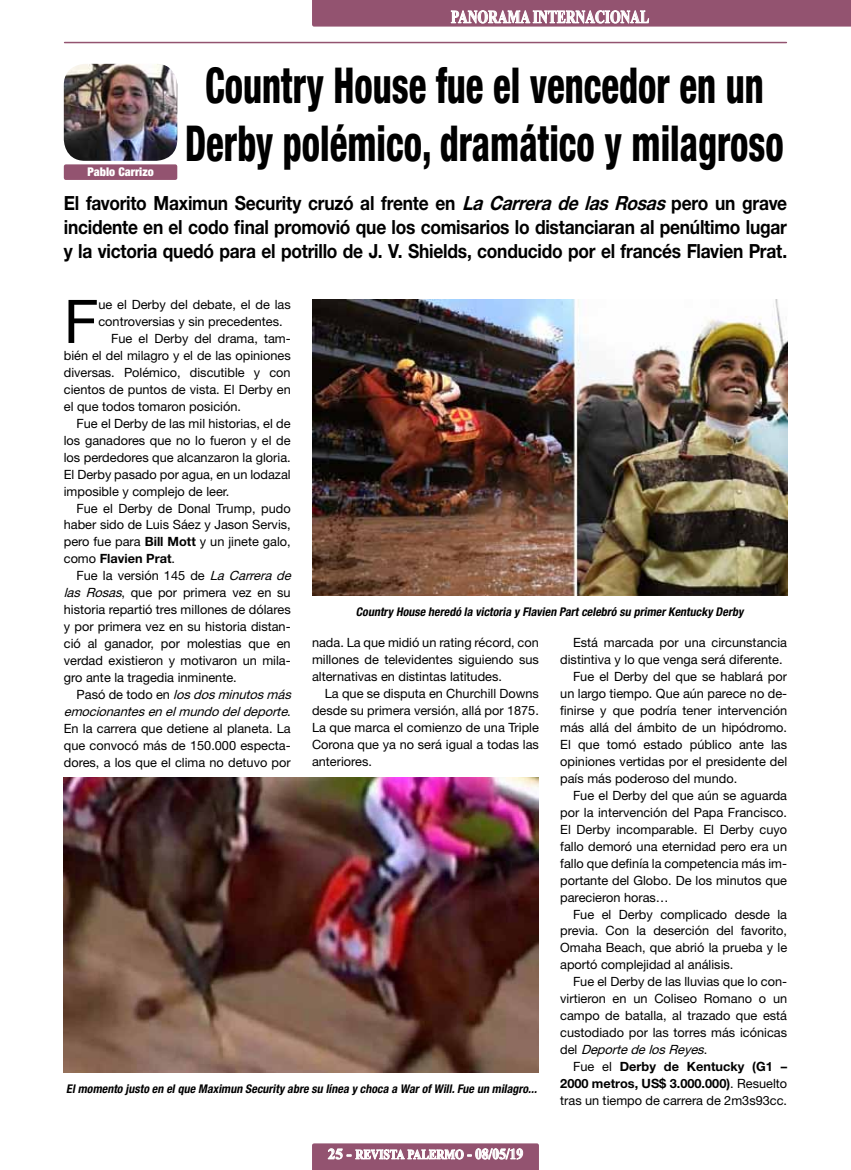
<style>
.page{position:relative;width:851px;height:1170px;background:#fff}
.page>*{position:absolute;margin:0;border:0;box-sizing:border-box;transform-origin:0 0}
.t1{font:60.3px "Helvetica Neue LT Std";color:#000}
.t2{font:800 condensed 49.5px/58.5px "Helvetica Neue LT Std";color:#000;text-align:center;scale:.74 1}
.t3{font:700 19.5px/24px "Helvetica Neue LT Std";letter-spacing:-.015em;color:#000;text-align:justify;scale:.89 1}
.t4{font:700 18px "Times New Roman";color:#fff;scale:.75 1}
.t5{font:700 13.5px "Times New Roman";color:#fff;scale:.83 1}
.t6{font:12.75px/17px "Helvetica Neue LT Std";color:#000;text-align:justify}
.t7{font:italic 12.75px "Helvetica Neue LT Std";color:#000}
.t8{font:700 12.75px "Helvetica Neue LT Std";color:#000}
.t9{font:italic 700 condensed 12px "Helvetica Neue LT Std";color:#000}
.t10{font:900 condensed 12px "Helvetica Neue LT Std";color:#fff}
.s1{font-style:italic}
.s2{font-weight:700}
.s3{font-weight:400}
.s4{font-style:normal}
.s5{font-size:15px}
</style>
<div class="page">
<hr style="left:65px;top:42px;width:721px;height:1px;background:#935370">
<svg style="left:312px;top:1143px;width:227px;height:26px;background:#a7738a"></svg>
<svg style="left:312px;top:0;width:538px;height:27px;background:#9d637d"></svg>
<img style="left:64px;top:64px;width:113px;height:97px">
<div style="left:64px;top:164px;width:113px;height:16px;background:#935370;border-radius:2px"></div>
<img style="left:312px;top:300px;width:475px;height:295px">
<img style="left:64px;top:777px;width:475px;height:295px">
<p class="t10" style="left:87px;top:164px;width:68px">Pablo Carrizo</p>
<h3 class="t4" style="left:451px;top:4px;width:266px">PANORAMA INTERNACIONAL</h3>
<h2 class="t2" style="left:185px;top:55px;width:810px">Country House fue el vencedor en un<br>Derby polémico, dramático y milagroso</h2>
<p class="t3" style="left:64px;top:190px;width:814px">El favorito Maximun Security cruzó al frente en <span class="s1">LaCarreradelasRosas</span>pero un grave incidente en el codo final promovió que los comisarios lo distanciaran al penúltimo lugar y la victoria quedó para el potrillo de J. V. Shields, conducido por el francés Flavien Prat.</p>
<h1 class="t1" style="left:64px;top:285px;width:36px">F</h1>
<p class="t6" style="left:98px;top:296px;width:194px">ue el Derby del debate, el de las</p>
<p class="t6" style="left:98px;top:313px;width:186px">controversias y sin precedentes.</p>
<p class="t6" style="left:111px;top:330px;width:181px">Fue el Derby del drama, tam-</p>
<p class="t6" style="left:64px;top:347px;width:228px">bién el del milagro y el de las opiniones</p>
<p class="t6" style="left:64px;top:363px;width:228px">diversas. Polémico, discutible y con</p>
<p class="t6" style="left:64px;top:380px;width:228px">cientos de puntos de vista. El Derby en</p>
<p class="t6" style="left:64px;top:397px;width:179px">el que todos tomaron posición.</p>
<p class="t6" style="left:77px;top:414px;width:216px">Fue el Derby de las mil historias, el de</p>
<p class="t6" style="left:64px;top:431px;width:228px">los ganadores que no lo fueron y el de</p>
<p class="t6" style="left:64px;top:448px;width:228px">los perdedores que alcanzaron la gloria.</p>
<p class="t6" style="left:64px;top:465px;width:228px">El Derby pasado por agua, en un lodazal</p>
<p class="t6" style="left:64px;top:482px;width:167px">imposible y complejo de leer.</p>
<p class="t6" style="left:77px;top:499px;width:215px">Fue el Derby de Donal Trump, pudo</p>
<p class="t6" style="left:64px;top:516px;width:228px">haber sido de Luis Sáez y Jason Servis,</p>
<p class="t6" style="left:64px;top:533px;width:228px">pero fue para <span class="s2">Bill Mott</span> y un jinete galo,</p>
<p class="t8" style="left:64px;top:551px;width:113px"><span class="s3">como</span> Flavien Prat<span class="s3">.</span></p>
<p class="t6" style="left:77px;top:567px;width:220px">Fue la versión 145 de <span class="s1">La Carrera de</span></p>
<p class="t6" style="left:64px;top:584px;width:228px"><span class="s1">las Rosas</span>, que por primera vez en su</p>
<p class="t6" style="left:64px;top:601px;width:228px">historia repartió tres millones de dólares</p>
<p class="t6" style="left:64px;top:618px;width:228px">y por primera vez en su historia distan-</p>
<p class="t6" style="left:64px;top:635px;width:228px">ció al ganador, por molestias que en</p>
<p class="t6" style="left:64px;top:652px;width:228px">verdad existieron y motivaron un mila-</p>
<p class="t6" style="left:64px;top:669px;width:174px">gro ante la tragedia inminente.</p>
<p class="t7" style="left:77px;top:687px;width:220px"><span class="s4">P a s ó d e t o d o e n</span> losdosminutosmás</p>
<p class="t7" style="left:64px;top:704px;width:229px">emocionantesenelmundodeldeporte<span class="s4">.</span></p>
<p class="t6" style="left:64px;top:719px;width:228px">En la carrera que detiene al planeta. La</p>
<p class="t6" style="left:64px;top:736px;width:228px">que convocó más de 150.000 especta-</p>
<p class="t6" style="left:64px;top:753px;width:228px">dores, a los que el clima no detuvo por</p>
<p class="t9" style="left:356px;top:604px;width:391px">Country House heredó la victoria y Flavien Partcelebró su primerKentucky Derby</p>
<p class="t6" style="left:573px;top:634px;width:215px">Está marcada por una circunstancia</p>
<p class="t6" style="left:560px;top:651px;width:224px">distintiva y lo que venga será diferente.</p>
<p class="t6" style="left:573px;top:668px;width:215px">Fue el Derby del que se hablará por</p>
<p class="t6" style="left:560px;top:684px;width:228px">un largo tiempo. Que aún parece no de-</p>
<p class="t6" style="left:560px;top:701px;width:228px">finirse y que podría tener intervención</p>
<p class="t6" style="left:560px;top:718px;width:228px">más allá del ámbito de un hipódromo.</p>
<p class="t6" style="left:560px;top:735px;width:228px">El que tomó estado público ante las</p>
<p class="t6" style="left:560px;top:752px;width:228px">opiniones vertidas por el presidente del</p>
<p class="t6" style="left:560px;top:769px;width:178px">país más poderoso del mundo.</p>
<p class="t6" style="left:573px;top:786px;width:215px">Fue el Derby del que aún se aguarda</p>
<p class="t6" style="left:560px;top:803px;width:228px">por la intervención del Papa Francisco.</p>
<p class="t6" style="left:560px;top:820px;width:228px">El Derby incomparable. El Derby cuyo</p>
<p class="t6" style="left:560px;top:837px;width:228px">fallo demoró una eternidad pero era un</p>
<p class="t6" style="left:560px;top:854px;width:228px">fallo que definía la competencia más im-</p>
<p class="t6" style="left:560px;top:871px;width:228px">portante del Globo. De los minutos que</p>
<p class="t6" style="left:560px;top:888px;width:110px">parecieron horas…</p>
<p class="t6" style="left:573px;top:905px;width:215px">Fue el Derby complicado desde la</p>
<p class="t6" style="left:560px;top:922px;width:228px">previa. Con la deserción del favorito,</p>
<p class="t6" style="left:560px;top:939px;width:228px">Omaha Beach, que abrió la prueba y le</p>
<p class="t6" style="left:560px;top:956px;width:175px">aportó complejidad al análisis.</p>
<p class="t6" style="left:573px;top:973px;width:216px">Fue el Derby de las lluvias que lo con-</p>
<p class="t6" style="left:560px;top:990px;width:228px">virtieron en un Coliseo Romano o un</p>
<p class="t6" style="left:560px;top:1006px;width:228px">campo de batalla, al trazado que está</p>
<p class="t6" style="left:560px;top:1023px;width:228px">custodiado por las torres más icónicas</p>
<p class="t7" style="left:560px;top:1042px;width:149px"><span class="s4">d e l</span> DeportedelosReyes<span class="s4">.</span></p>
<p class="t8" style="left:573px;top:1058px;width:215px"><span class="s3">Fue el</span> Derby de Kentucky (G1 –</p>
<p class="t8" style="left:560px;top:1075px;width:228px">2000 metros, US$ 3.000.000)<span class="s3">. Resuelto</span></p>
<p class="t6" style="left:560px;top:1091px;width:228px">tras un tiempo de carrera de 2m3s93cc.</p>
<p class="t6" style="left:312px;top:634px;width:228px">nada. La que midió un rating récord, con millones de televidentes siguiendo sus alternativas en distintas latitudes.</p>
<p class="t6" style="left:312px;top:685px;width:228px;text-indent:13px">La que se disputa en Churchill Downs desde su primera versión, allá por 1875.<br>La que marca el comienzo de una Triple Corona que ya no será igual a todas las anteriores.</p>
<p class="t9" style="left:66px;top:1081px;width:474px">Elmomento justo en elque Maximun Security abre su línea y choca a WarofWill.Fue un milagro...</p>
<p class="t5" style="left:328px;top:1144px;width:237px"><span class="s5">25 -</span> REVISTA PALERMO <span class="s5">- 08/05/19</span></p>
</div>
